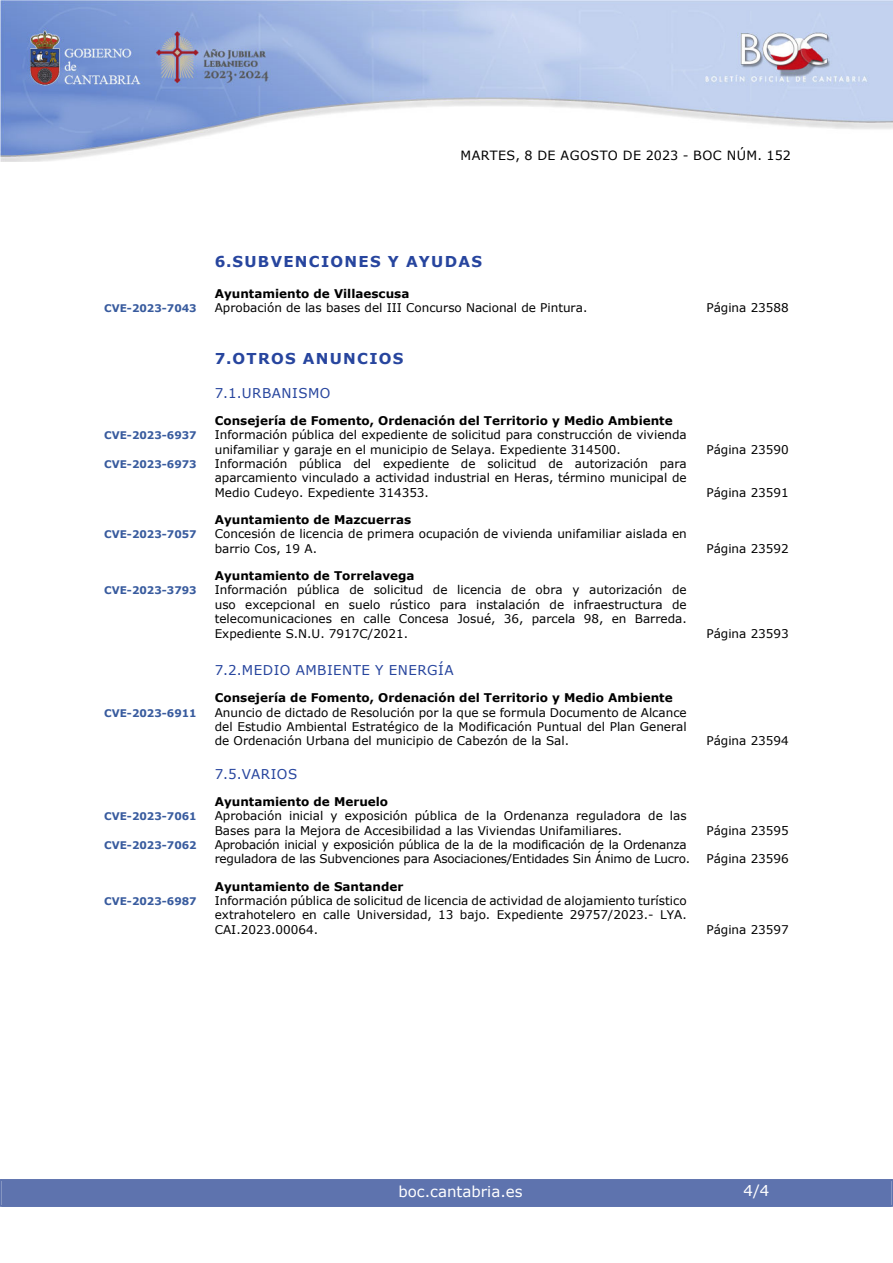
<style>
.page{position:relative;width:893px;height:1263px;background:#fff}
.page>*{position:absolute;margin:0;border:0;box-sizing:border-box;transform-origin:0 0}
.indice_1{font:700 15px "Verdana";letter-spacing:.085em;color:#27459e}
.t1{font:15px "Verdana";color:#fff}
.indice_2{font:13.5px "Verdana";letter-spacing:.035em;color:#27459e}
.t2{font:12.75px "Verdana";letter-spacing:.035em;color:#000}
.indice_4{font:12px/14.4px "Verdana";color:#000;text-align:justify}
.indice_3{font:700 12px "Verdana";color:#000}
.indice_4-2{font:12px/14.4px "Verdana";letter-spacing:-.02em;color:#000}
.indice_4-3{font:700 10.5px "Verdana";color:#385b9e}
</style>
<div class="page">
<img style="left:0;top:0;width:893px;height:161px">
<div style="left:2px;top:1180px;width:889px;height:27px;background:#5e73ae"></div>
<div style="left:0;top:1179px;width:893px;height:28px;border:2px solid #5e73ae"></div>
<p class="t2" style="left:460px;top:147px;width:332px">MARTES, 8 DE AGOSTO DE 2023 - BOC NÚM. 152</p>
<h2 class="indice_1" style="left:215px;top:251px;width:269px">6.SUBVENCIONES Y AYUDAS</h2>
<h4 class="indice_3" style="left:215px;top:285px;width:196px">Ayuntamiento de Villaescusa</h4>
<p class="indice_4-3" style="left:104px;top:301px;width:94px">CVE-2023-7043</p>
<p class="indice_4" style="left:215px;top:301px;width:374px">Aprobación de las bases del III Concurso Nacional de Pintura.</p>
<p class="indice_4" style="left:706px;top:301px;width:84px">Página 23588</p>
<h2 class="indice_1" style="left:215px;top:348px;width:190px">7.OTROS ANUNCIOS</h2>
<h3 class="indice_2" style="left:215px;top:383px;width:117px">7.1.URBANISMO</h3>
<h4 class="indice_3" style="left:215px;top:412px;width:459px">Consejería de Fomento, Ordenación del Territorio y Medio Ambiente</h4>
<p class="indice_4-3" style="left:104px;top:428px;width:94px">CVE-2023-6937</p>
<p class="indice_4" style="left:215px;top:427px;width:473px">Información pública del expediente de solicitud para construcción de vivienda unifamiliar y garaje en el municipio de Selaya. Expediente 314500.</p>
<p class="indice_4" style="left:706px;top:442px;width:84px">Página 23590</p>
<p class="indice_4-3" style="left:104px;top:457px;width:94px">CVE-2023-6973</p>
<p class="indice_4" style="left:215px;top:456px;width:473px">Información pública del expediente de solicitud de autorización para aparcamiento vinculado a actividad industrial en Heras, término municipal de Medio Cudeyo. Expediente 314353.</p>
<h4 class="indice_3" style="left:215px;top:511px;width:198px">Ayuntamiento de Mazcuerras</h4>
<p class="indice_4-3" style="left:104px;top:527px;width:94px">CVE-2023-7057</p>
<p class="indice_4" style="left:215px;top:527px;width:473px">Concesión de licencia de primera ocupación de vivienda unifamiliar aislada en barrio Cos, 19 A.</p>
<h4 class="indice_3" style="left:215px;top:567px;width:201px">Ayuntamiento de Torrelavega</h4>
<p class="indice_4-3" style="left:104px;top:583px;width:94px">CVE-2023-3793</p>
<p class="indice_4" style="left:215px;top:583px;width:473px">Información pública de solicitud de licencia de obra y autorización de uso excepcional en suelo rústico para instalación de infraestructura de telecomunicaciones en calle Concesa Josué, 36, parcela 98, en Barreda.<br>Expediente S.N.U. 7917C/2021.</p>
<h3 class="indice_2" style="left:215px;top:661px;width:240px">7.2.MEDIO AMBIENTE Y ENERGÍA</h3>
<h4 class="indice_3" style="left:215px;top:689px;width:459px">Consejería de Fomento, Ordenación del Territorio y Medio Ambiente</h4>
<p class="indice_4-3" style="left:104px;top:705px;width:94px">CVE-2023-6911</p>
<p class="indice_4" style="left:215px;top:705px;width:473px">Anuncio de dictado de Resolución por la que se formula Documento de Alcance del Estudio Ambiental Estratégico de la Modificación Puntual del Plan General de Ordenación Urbana del municipio de Cabezón de la Sal.</p>
<h3 class="indice_2" style="left:215px;top:764px;width:84px">7.5.VARIOS</h3>
<h4 class="indice_3" style="left:215px;top:793px;width:175px">Ayuntamiento de Meruelo</h4>
<p class="indice_4-3" style="left:104px;top:809px;width:94px">CVE-2023-7061</p>
<p class="indice_4" style="left:215px;top:808px;width:473px">Aprobación inicial y exposición pública de la Ordenanza reguladora de las<br>Bases para la Mejora de Accesibilidad a las Viviendas Unifamiliares.</p>
<p class="indice_4-3" style="left:104px;top:838px;width:94px">CVE-2023-7062</p>
<p class="indice_4-2" style="left:215px;top:837px;width:477px">Aprobación inicial y exposición pública de la de la modificación de la Ordenanza reguladora de las Subvenciones para Asociaciones/Entidades Sin Ánimo de Lucro.</p>
<h4 class="indice_3" style="left:215px;top:878px;width:190px">Ayuntamiento de Santander</h4>
<p class="indice_4-3" style="left:104px;top:894px;width:94px">CVE-2023-6987</p>
<p class="indice_4" style="left:215px;top:893px;width:473px">Información pública de solicitud de licencia de actividad de alojamiento turístico extrahotelero en calle Universidad, 13 bajo. Expediente 29757/2023.- LYA.<br>CAI.2023.00064.</p>
<p class="indice_4" style="left:706px;top:485px;width:84px">Página 23591</p>
<p class="indice_4" style="left:706px;top:541px;width:84px">Página 23592</p>
<p class="indice_4" style="left:706px;top:626px;width:84px">Página 23593</p>
<p class="indice_4" style="left:706px;top:734px;width:84px">Página 23594</p>
<p class="indice_4" style="left:706px;top:823px;width:84px">Página 23595</p>
<p class="indice_4" style="left:706px;top:852px;width:84px">Página 23596</p>
<p class="indice_4" style="left:706px;top:922px;width:84px">Página 23597</p>
<p class="t1" style="left:398px;top:1181px;width:126px">boc.cantabria.es</p>
<p class="t1" style="left:744px;top:1180px;width:27px">4/4</p>
</div>
